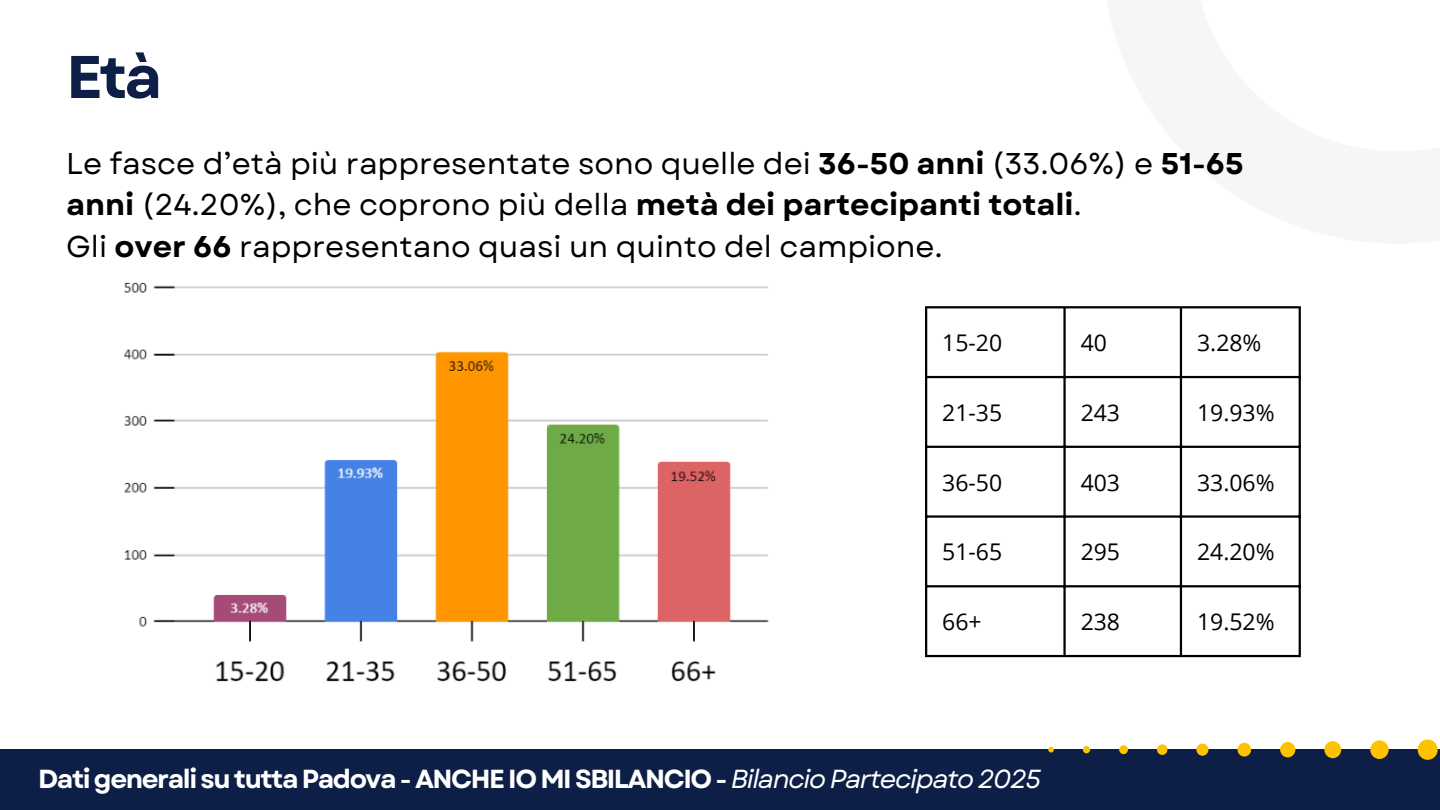
<style>
.page{position:relative;width:1440px;height:810px;background:#fff}
.page>*{position:absolute;margin:0;border:0;box-sizing:border-box;transform-origin:0 0}
.t1{font:700 60.1px "Garet";color:#0d1f47}
.t2{font:30px/41.2px "Garet";color:#000}
.t3{font:700 26.1px "Garet";letter-spacing:-.055em;color:#fff}
.t4{font:23px "Open Sans";color:#000}
.s1{font-weight:700}
.s2{font-weight:400;font-style:italic}
</style>
<div class="page">
<div style="left:0;top:750px;width:1440px;height:60px;background:#0d1f47"></div>
<div style="left:1418px;top:740px;width:20px;height:20px;background:#ffc200;border-radius:50%"></div>
<div style="left:1370px;top:740px;width:19px;height:19px;background:#ffc200;border-radius:50%"></div>
<div style="left:1324px;top:741px;width:17px;height:17px;background:#ffc200;border-radius:50%"></div>
<div style="left:1280px;top:742px;width:15px;height:15px;background:#ffc200;border-radius:50%"></div>
<div style="left:1238px;top:743px;width:13px;height:14px;background:#ffc200;border-radius:50%"></div>
<div style="left:1196px;top:744px;width:12px;height:12px;background:#ffc200;border-radius:50%"></div>
<div style="left:1157px;top:744px;width:10px;height:11px;background:#ffc200;border-radius:50%"></div>
<div style="left:1119px;top:745px;width:9px;height:9px;background:#ffc200;border-radius:50%"></div>
<div style="left:1083px;top:746px;width:7px;height:7px;background:#ffc200;border-radius:50%"></div>
<svg style="left:1048px;top:747px;width:6px;height:6px"></svg>
<hr style="left:925px;top:308px;width:2px;height:347px;background:#000">
<hr style="left:1063px;top:308px;width:3px;height:347px;background:#000">
<hr style="left:1180px;top:308px;width:2px;height:347px;background:#000">
<hr style="left:1299px;top:308px;width:2px;height:347px;background:#000">
<hr style="left:925px;top:306px;width:376px;height:2px;background:#000">
<hr style="left:925px;top:376px;width:376px;height:2px;background:#000">
<hr style="left:925px;top:446px;width:376px;height:2px;background:#000">
<hr style="left:925px;top:515px;width:376px;height:3px;background:#000">
<hr style="left:925px;top:585px;width:376px;height:2px;background:#000">
<hr style="left:925px;top:655px;width:376px;height:2px;background:#000">
<img style="left:124px;top:282px;width:645px;height:400px">
<p class="t1" style="left:66px;top:34px;width:97px">Età</p>
<p class="t2" style="left:66px;top:143px;width:1179px">Le fasce d’età più rappresentate sono quelle dei <span class="s1">36-50 anni</span> (33.06%) e <span class="s1">51-65 anni</span> (24.20%), che coprono più della <span class="s1">metà dei partecipanti totali</span>.<br>Gli <span class="s1">over 66</span> rappresentano quasi un quinto del campione.</p>
<p class="t4" style="left:942px;top:327px;width:61px">15-20</p>
<h1 class="t4" style="left:1081px;top:327px;width:28px">40</h1>
<h2 class="t4" style="left:1197px;top:327px;width:66px">3.28%</h2>
<p class="t4" style="left:942px;top:396px;width:61px">21-35</p>
<p class="t4" style="left:1081px;top:396px;width:41px">243</p>
<p class="t4" style="left:1197px;top:396px;width:79px">19.93%</p>
<p class="t4" style="left:942px;top:466px;width:61px">36-50</p>
<p class="t4" style="left:1081px;top:466px;width:41px">403</p>
<p class="t4" style="left:1197px;top:466px;width:79px">33.06%</p>
<p class="t4" style="left:942px;top:536px;width:61px">51-65</p>
<p class="t4" style="left:1081px;top:536px;width:41px">295</p>
<p class="t4" style="left:1197px;top:536px;width:79px">24.20%</p>
<p class="t4" style="left:942px;top:606px;width:41px">66+</p>
<p class="t4" style="left:1081px;top:606px;width:41px">238</p>
<p class="t4" style="left:1197px;top:606px;width:79px">19.52%</p>
<p class="t3" style="left:38px;top:760px;width:1004px">Dati generali su tutta Padova - ANCHE IO MI SBILANCIO - <span class="s2">Bilancio Partecipato 2025</span></p>
</div>
